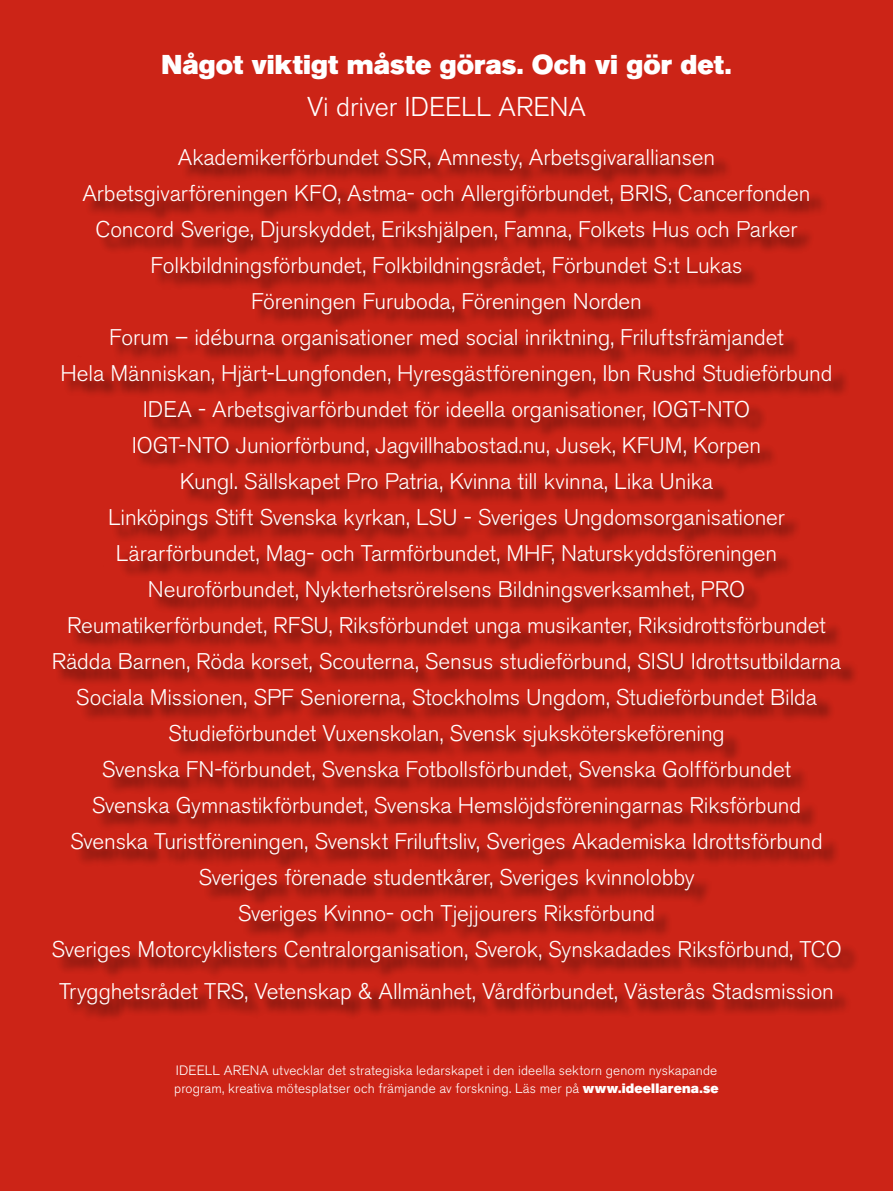
<style>
.page{position:relative;width:893px;height:1191px;background:#cc2417}
.page>*{position:absolute;margin:0;border:0;box-sizing:border-box;transform-origin:0 0}
.t1{font:27px "Akzidenz Grotesk BE Super";color:#fff}
.t2{font:300 27px "Akzidenz Grotesk BE";letter-spacing:-.005em;color:#fff}
.t3{font:300 22.5px/36px "Akzidenz Grotesk BE";letter-spacing:-.005em;color:#fff;text-align:center}
.t4{font:300 13.5px/18px "Akzidenz Grotesk BE";letter-spacing:.01em;color:#fff}
.s1{font-family:"Akzidenz Grotesk BE Super";font-weight:400}
</style>
<div class="page">
<div style="left:56px;top:150px;width:803px;height:872px;background:#000;opacity:.75"></div>
<p class="t1" style="left:161px;top:49px;width:571px">Något viktigt måste göras. Och vi gör det.</p>
<p class="t2" style="left:307px;top:91px;width:280px">Vi driver IDEELL ARENA</p>
<p class="t3" style="left:51px;top:139px;width:792px">Akademikerförbundet SSR, Amnesty, Arbetsgivaralliansen<br>Arbetsgivarföreningen KFO, Astma- och Allergiförbundet, BRIS, Cancerfonden Concord Sverige, Djurskyddet, Erikshjälpen, Famna, Folkets Hus och Parker Folkbildningsförbundet, Folkbildningsrådet, Förbundet S:t Lukas<br>Föreningen Furuboda, Föreningen Norden<br>Forum – idéburna organisationer med social inriktning, Friluftsfrämjandet<br>Hela Människan, Hjärt-Lungfonden, Hyresgästföreningen, Ibn Rushd Studieförbund IDEA - Arbetsgivarförbundet för ideella organisationer, IOGT-NTO<br>IOGT-NTO Juniorförbund, Jagvillhabostad.nu, Jusek, KFUM, Korpen<br>Kungl. Sällskapet Pro Patria, Kvinna till kvinna, Lika Unika<br>Linköpings Stift Svenska kyrkan, LSU - Sveriges Ungdomsorganisationer Lärarförbundet, Mag- och Tarmförbundet, MHF, Naturskyddsföreningen Neuroförbundet, Nykterhetsrörelsens Bildningsverksamhet, PRO Reumatikerförbundet, RFSU, Riksförbundet unga musikanter, Riksidrottsförbundet Rädda Barnen, Röda korset, Scouterna, Sensus studieförbund, SISU Idrottsutbildarna Sociala Missionen, SPF Seniorerna, Stockholms Ungdom, Studieförbundet Bilda Studieförbundet Vuxenskolan, Svensk sjuksköterskeförening<br>Svenska FN-förbundet, Svenska Fotbollsförbundet, Svenska Golfförbundet<br>Svenska Gymnastikförbundet, Svenska Hemslöjdsföreningarnas Riksförbund Svenska Turistföreningen, Svenskt Friluftsliv, Sveriges Akademiska Idrottsförbund Sveriges förenade studentkårer, Sveriges kvinnolobby<br>Sveriges Kvinno- och Tjejjourers Riksförbund<br>Sveriges Motorcyklisters Centralorganisation, Sverok, Synskadades Riksförbund, TCO</p>
<p class="t3" style="left:59px;top:973px;width:776px">Trygghetsrådet TRS, Vetenskap &amp; Allmänhet, Vårdförbundet, Västerås Stadsmission</p>
<p class="t4" style="left:174px;top:1061px;width:546px">IDEELL ARENA utvecklar det strategiska ledarskapet i den ideella sektorn genom nyskapande program, kreativa mötesplatser och främjande av forskning. Läs mer på <span class="s1">www.ideellarena.se</span></p>
</div>
